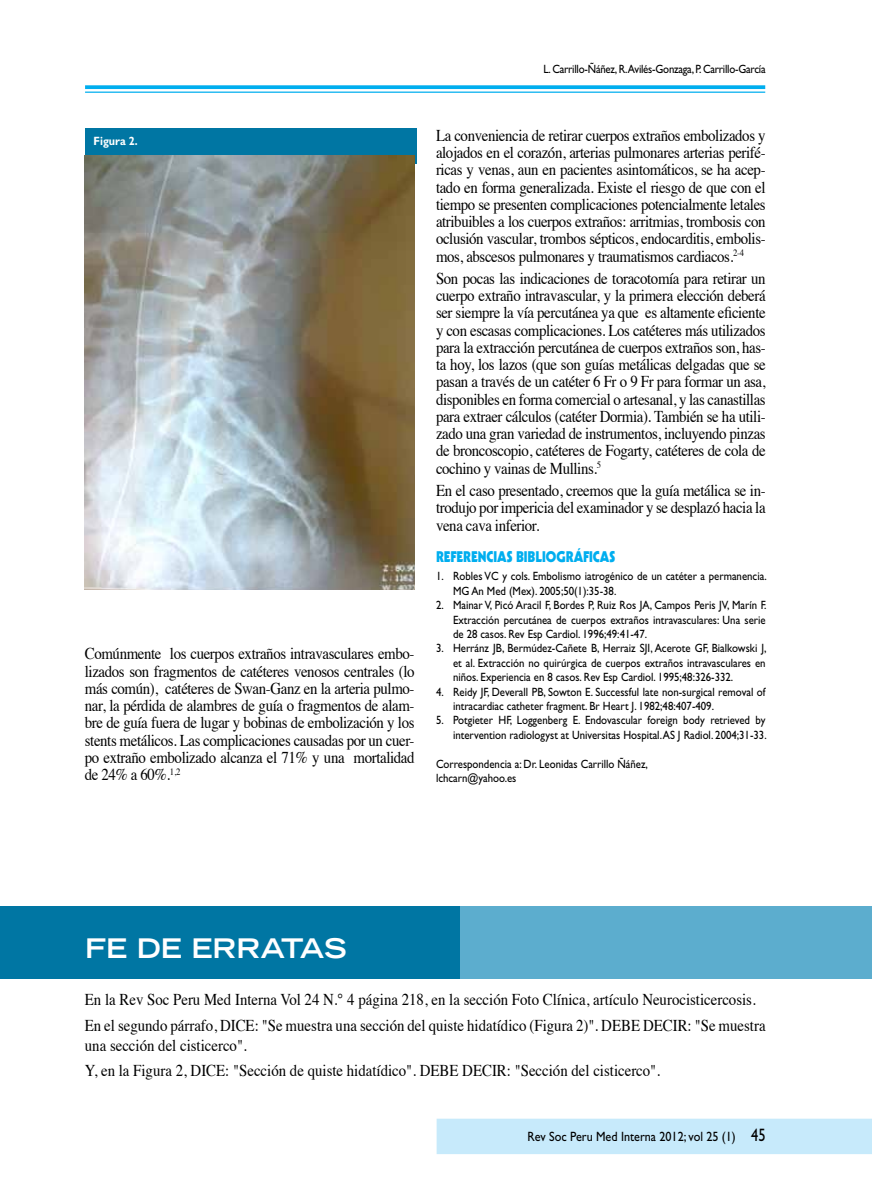
<style>
.page{position:relative;width:872px;height:1191px;background:#fff}
.page>*{position:absolute;margin:0;border:0;box-sizing:border-box;transform-origin:0 0}
.t1{font:700 expanded 27px "Trade Gothic LH";color:#fff}
.t2{font:16.5px/17.2px "Times";color:#000;text-align:justify;scale:.9 1}
.t3{font:900 15px "Kabel";color:#00aeef;scale:.9 1}
.t4{font:13.5px "Gill Sans";color:#000;scale:.9 1}
.t5{font:12px/14.4px "Gill Sans";color:#000;scale:.9 1}
.t6{font:12px "Gill Sans";letter-spacing:-.02em;color:#000;scale:.9 1}
.t7{font:700 12px "Gill Sans";color:#fff;scale:.9 1}
.s1{font-size:18px}
</style>
<div class="page">
<div style="left:436px;top:1118px;width:436px;height:36px;background:#c7eafb"></div>
<svg style="left:85px;top:85px;width:680px;height:4px;background:#13b4f0"></svg>
<hr style="left:85px;top:92px;width:680px;height:1px;background:#00aeef">
<div style="left:85px;top:128px;width:331px;height:36px;background:#0076a3"></div>
<img style="left:85px;top:156px;width:330px;height:433px">
<div style="left:408px;top:906px;width:464px;height:72px;background:#5cadce"></div>
<div style="left:0;top:906px;width:459px;height:72px;background:#0076a3"></div>
<p class="t6" style="left:543px;top:62px;width:248px">L. Carrillo-Ñáñez, R.Avilés-Gonzaga, P. Carrillo-García</p>
<p class="t7" style="left:94px;top:134px;width:50px">Figura 2.</p>
<p class="t2" style="left:85px;top:644px;width:368px">Comúnmente los cuerpos extraños intravasculares embo&shy;lizados son fragmentos de catéteres venosos centrales (lo más común), catéteres de Swan-Ganz en la arteria pulmo&shy;nar, la pérdida de alambres de guía o fragmentos de alam&shy;bre de guía fuera de lugar y bobinas de embolización y los stents metálicos. Las complicaciones causadas por un cuer&shy;po extraño embolizado alcanza el 71% y una mortalidad de 24% a 60%.<sup>1,2</sup></p>
<p class="t2" style="left:436px;top:125px;width:368px">La conveniencia de retirar cuerpos extraños embolizados y alojados en el corazón, arterias pulmonares arterias perifé&shy;ricas y venas, aun en pacientes asintomáticos, se ha acep&shy;tado en forma generalizada. Existe el riesgo de que con el tiempo se presenten complicaciones potencialmente letales atribuibles a los cuerpos extraños: arritmias, trombosis con oclusión vascular, trombos sépticos, endocarditis, embolis&shy;mos, abscesos pulmonares y traumatismos cardiacos.<sup>2-4</sup></p>
<p class="t2" style="left:436px;top:268px;width:368px">Son pocas las indicaciones de toracotomía para retirar un cuerpo extraño intravascular, y la primera elección deberá ser siempre la vía percutánea ya que es altamente eficiente y con escasas complicaciones. Los catéteres más utilizados para la extracción percutánea de cuerpos extraños son, has&shy;ta hoy, los lazos (que son guías metálicas delgadas que se pasan a través de un catéter 6 Fr o 9 Fr para formar un asa, disponibles en forma comercial o artesanal, y las canastillas para extraer cálculos (catéter Dormia). También se ha utili&shy;zado una gran variedad de instrumentos, incluyendo pinzas de broncoscopio, catéteres de Fogarty, catéteres de cola de cochino y vainas de Mullins.<sup>5</sup></p>
<p class="t2" style="left:436px;top:480px;width:368px">En el caso presentado, creemos que la guía metálica se in&shy;trodujo por impericia del examinador y se desplazó hacia la vena cava inferior.</p>
<p class="t3" style="left:436px;top:547px;width:201px">REFERENCIAS BIBLIOGRÁFICAS</p>
<p class="t5" style="left:453px;top:569px;width:350px;text-indent:-17px">1. Robles VC y cols. Embolismo iatrogénico de un catéter a permanencia.<br>MG An Med (Mex). 2005;50(1):35-38.</p>
<p class="t5" style="left:453px;top:598px;width:350px;text-align:justify;text-indent:-17px">2. Mainar V, Picó Aracil F, Bordes P, Ruiz Ros JA, Campos Peris JV, Marín F.<br>Extracción percutánea de cuerpos extraños intravasculares: Una serie de 28 casos. Rev Esp Cardiol. 1996;49:41-47.</p>
<p class="t5" style="left:453px;top:641px;width:350px;text-align:justify;text-indent:-17px">3. Herránz JB, Bermúdez-Cañete B, Herraiz SJI, Acerote GF, Bialkowski J, et al. Extracción no quirúrgica de cuerpos extraños intravasculares en niños. Experiencia en 8 casos. Rev Esp Cardiol. 1995;48:326-332.</p>
<p class="t5" style="left:453px;top:684px;width:349px;text-indent:-17px">4. Reidy JF, Deverall PB, Sowton E. Successful late non-surgical removal of intracardiac catheter fragment. Br Heart J. 1982;48:407-409.</p>
<p class="t5" style="left:436px;top:713px;width:369px;text-align:right">5. Potgieter HF, Loggenberg E. Endovascular foreign body retrieved by intervention radiologyst at Universitas Hospital. AS J Radiol. 2004;31-33.</p>
<p class="t5" style="left:436px;top:756px;width:237px">Correspondencia a: Dr. Leonidas Carrillo Ñáñez, lchcarn@yahoo.es</p>
<h1 class="t1" style="left:85px;top:930px;width:198px">FE DE ERRATA</h1>
<h1 class="t1" style="left:324px;top:930px;width:24px">S</h1>
<p class="t2" style="left:85px;top:985px;width:758px;line-height:25.8px">En la Rev Soc Peru Med Interna Vol 24 N.° 4 página 218, en la sección Foto Clínica, artículo Neurocisticercosis.<br>En el segundo párrafo, DICE: "Se muestra una sección del quiste hidatídico (Figura 2)". DEBE DECIR: "Se muestra</p>
<p class="t2" style="left:85px;top:1030px;width:640px;line-height:25.8px">una sección del cisticerco".<br>Y, en la Figura 2, DICE: "Sección de quiste hidatídico". DEBE DECIR: "Sección del cisticerco".</p>
<p class="t4" style="left:527px;top:1128px;width:266px">Rev Soc Peru Med Interna 2012; vol 25 (1) <span class="s1">45</span></p>
</div>
